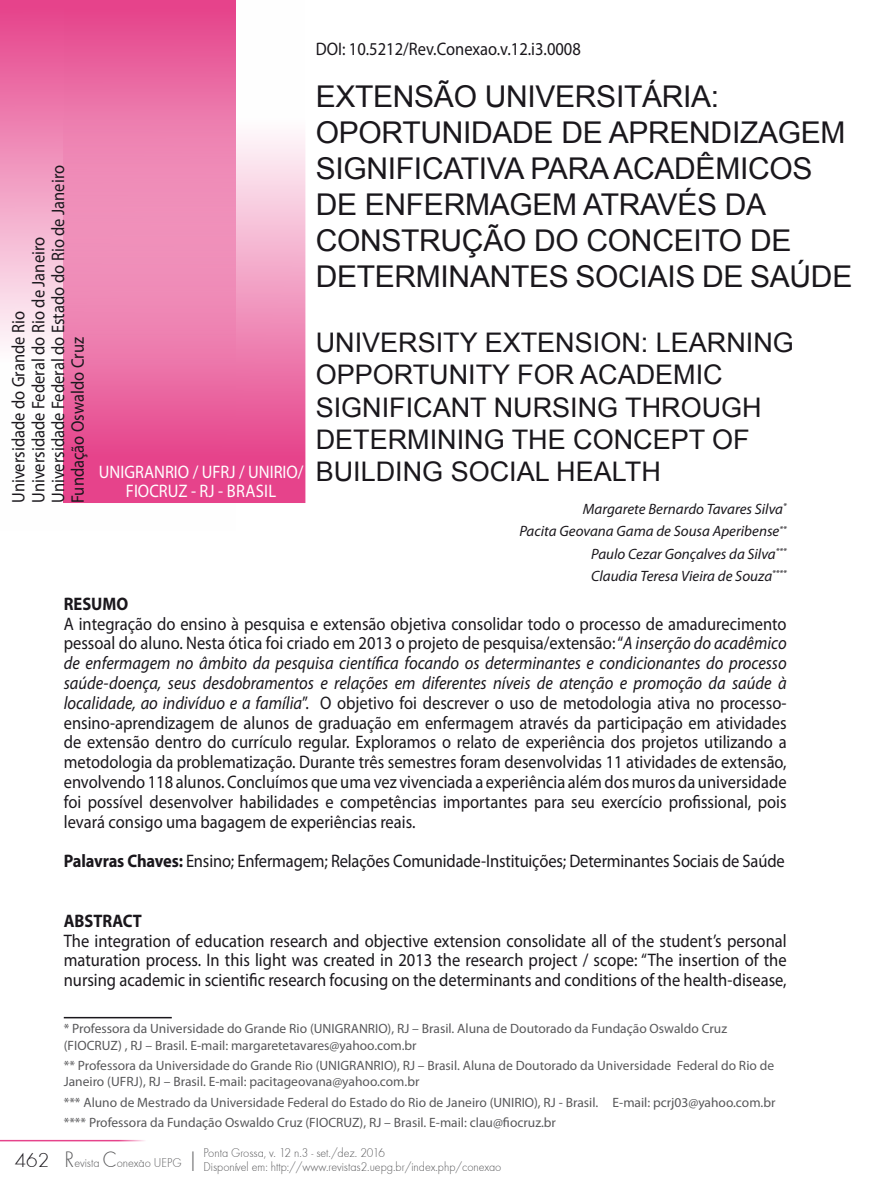
<style>
.page{position:relative;width:893px;height:1191px;background:#fff}
.page>*{position:absolute;margin:0;border:0;box-sizing:border-box;transform-origin:0 0}
.t1{font:30px/36px "Arial";letter-spacing:-.01em;color:#1a171c}
.t2{font:27px/32.4px "Arial";color:#1a171c}
.t3{font:18.15px/19.8px "Myriad Pro";color:#1a171c;text-align:justify;scale:.91 1}
.t4{font:18.15px/19.8px "Myriad Pro";color:#fff;text-align:center;scale:.91 1}
.t5{font:700 18.15px "Myriad Pro";color:#1a171c;scale:.91 1}
.t6{font:italic 15px/22.2px "Myriad Pro";color:#1a171c;text-align:right}
.t7{font:13.5px/16.2px "Myriad Pro";color:#58585a}
.t8{font:13.2px/14.4px "Futura TEE Ligh";color:#58585a;scale:.91 1}
.s1{font-style:italic}
.s2{font-weight:700}
.s3{font-size:23.1px}
.s4{font-size:21px;color:#1a171c}
</style>
<div class="page">
<svg style="left:0;top:0;width:63px;height:346px;background:#f199c0"></svg>
<svg style="left:63px;top:0;width:242px;height:503px;background:#ed81b1"></svg>
<hr style="left:0;top:1139px;width:149px;height:2px;background:#e6438b">
<hr style="left:64px;top:1017px;width:108px;height:1px;background:#1a171c">
<p class="t3" style="left:8px;top:503px;width:373px;text-align:left;rotate:-90deg">Universidade do Grande Rio<br>Universidade Federal do Rio de Janeiro Universidade Federal do Estado do Rio de Janeiro Fundação Oswaldo Cruz</p>
<p class="t4" style="left:99px;top:461px;width:226px">UNIGRANRIO / UFRJ / UNIRIO/<br>FIOCRUZ - RJ - BRASIL</p>
<p class="t3" style="left:316px;top:39px;width:293px">DOI: 10.5212/Rev.Conexao.v.12.i3.0008</p>
<h1 class="t1" style="left:316px;top:79px;width:538px">EXTENSÃO UNIVERSITÁRIA:<br>OPORTUNIDADE DE APRENDIZAGEM<br>SIGNIFICATIVA PARA ACADÊMICOS<br>DE ENFERMAGEM ATRAVÉS DA<br>CONSTRUÇÃO DO CONCEITO DE<br>DETERMINANTES SOCIAIS DE SAÚDE</h1>
<h2 class="t2" style="left:316px;top:326px;width:480px">UNIVERSITY EXTENSION: LEARNING<br>OPPORTUNITY FOR ACADEMIC<br>SIGNIFICANT NURSING THROUGH<br>DETERMINING THE CONCEPT OF<br>BUILDING SOCIAL HEALTH</h2>
<p class="t6" style="left:519px;top:498px;width:269px">Margarete Bernardo Tavares Silva<sup>*<br></sup>Pacita Geovana Gama de Sousa Aperibense<sup>** </sup>Paulo Cezar Gonçalves da Silva<sup>***<br></sup>Claudia Teresa Vieira de Souza<sup>****</sup></p>
<p class="t5" style="left:64px;top:592px;width:72px">RESUMO</p>
<p class="t3" style="left:64px;top:613px;width:796px">A integração do ensino à pesquisa e extensão objetiva consolidar todo o processo de amadurecimento pessoal do aluno. Nesta ótica foi criado em 2013 o projeto de pesquisa/extensão: “<span class="s1">A inserção do acadêmico de enfermagem no âmbito da pesquisa científica focando os determinantes e condicionantes do processo saúde-doença, seus desdobramentos e relações em diferentes níveis de atenção e promoção da saúde à localidade, ao indivíduo e a família</span>”. O objetivo foi descrever o uso de metodologia ativa no processo&shy;ensino-aprendizagem de alunos de graduação em enfermagem através da participação em atividades de extensão dentro do currículo regular. Exploramos o relato de experiência dos projetos utilizando a metodologia da problematização. Durante três semestres foram desenvolvidas 11 atividades de extensão, envolvendo 118 alunos. Concluímos que uma vez vivenciada a experiência além dos muros da universidade foi possível desenvolver habilidades e competências importantes para seu exercício profissional, pois levará consigo uma bagagem de experiências reais.</p>
<p class="t3" style="left:64px;top:851px;width:794px"><span class="s2">Palavras Chaves:</span> Ensino; Enfermagem; Relações Comunidade-Instituições; Determinantes Sociais de Saúde</p>
<p class="t5" style="left:64px;top:908px;width:87px">ABSTRACT</p>
<p class="t3" style="left:64px;top:930px;width:796px">The integration of education research and objective extension consolidate all of the student’s personal maturation process. In this light was created in 2013 the research project / scope: “The insertion of the nursing academic in scientific research focusing on the determinants and conditions of the health-disease,</p>
<p class="t7" style="left:64px;top:1020px;width:665px">* Professora da Universidade do Grande Rio (UNIGRANRIO), RJ – Brasil. Aluna de Doutorado da Fundação Oswaldo Cruz (FIOCRUZ) , RJ – Brasil. E-mail: margaretetavares@yahoo.com.br</p>
<p class="t7" style="left:64px;top:1057px;width:712px">** Professora da Universidade do Grande Rio (UNIGRANRIO), RJ – Brasil. Aluna de Doutorado da Universidade Federal do Rio de<br>Janeiro (UFRJ), RJ – Brasil. E-mail: pacitageovana@yahoo.com.br</p>
<p class="t7" style="left:64px;top:1091px;width:713px;line-height:20.4px">*** Aluno de Mestrado da Universidade Federal do Estado do Rio de Janeiro (UNIRIO), RJ - Brasil. E-mail: pcrj03@yahoo.com.br **** Professora da Fundação Oswaldo Cruz (FIOCRUZ), RJ – Brasil. E-mail: clau@fiocruz.br</p>
<p class="t8" style="left:203px;top:1145px;width:329px;text-indent:-63px">- <span class="s3">|</span> Ponta Grossa, v. 12 n.3 - set./dez. 2016<br>Disponível em: http://www.revistas2.uepg.br/index.php/conexao</p>
<p class="t8" style="left:15px;top:1155px;width:185px"><span class="s4">462</span> <span class="s3">R</span>evista <span class="s3">C</span>onexao UEPG</p>
</div>
